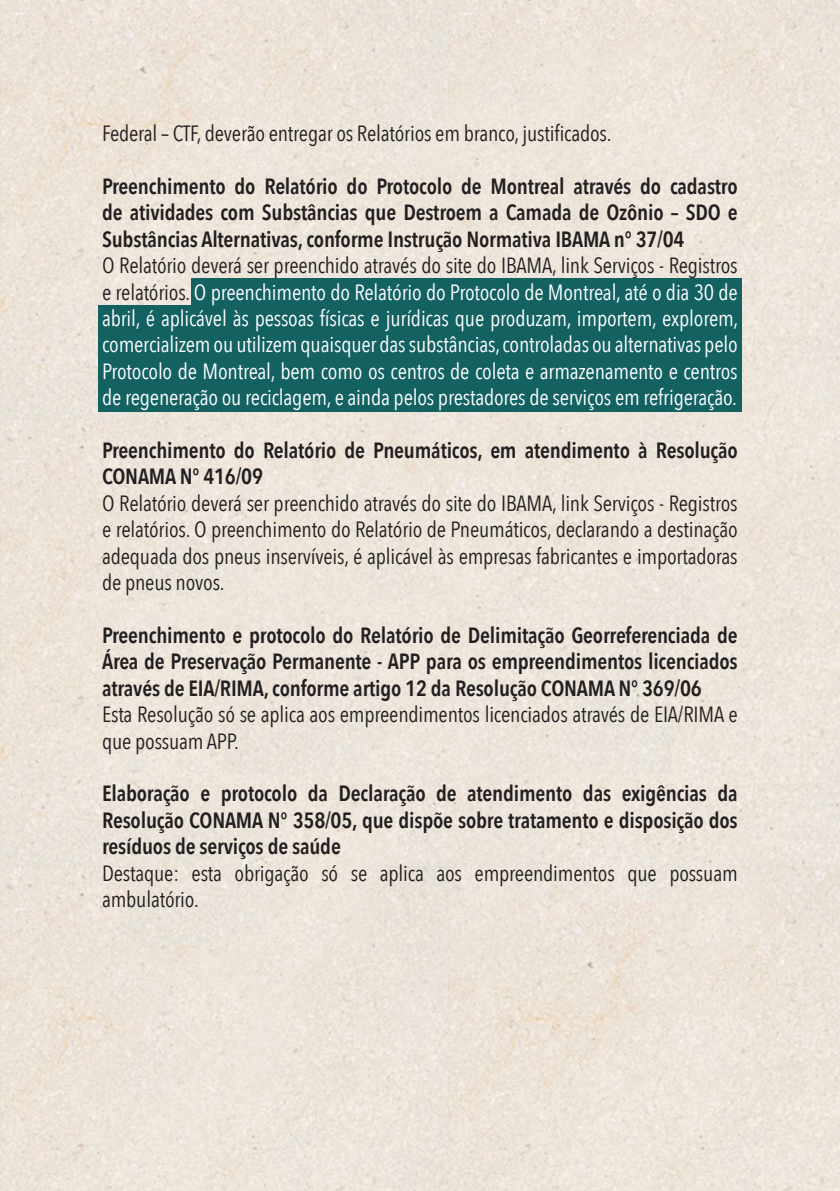
<style>
.page{position:relative;width:840px;height:1191px;background:#fff}
.page>*{position:absolute;margin:0;border:0;box-sizing:border-box;transform-origin:0 0}
.t1{font:600 22px/26.4px "Avenir Next Condensed";letter-spacing:-.01em;color:#231f20;text-align:justify}
.t2{font:22px/26.4px "Avenir Next Condensed";letter-spacing:-.01em;color:#231f20}
.t3{font:22px/26.4px "Avenir Next Condensed";letter-spacing:-.01em;color:#fff;text-align:justify}
.s1{color:#231f20}
</style>
<div class="page">
<img style="left:0;top:0;width:839px;height:1191px">
<img style="left:708px;top:1091px;width:18px;height:14px">
<div style="left:191px;top:278px;width:550px;height:27px;background:#146162"></div>
<div style="left:98px;top:305px;width:643px;height:27px;background:#146162"></div>
<div style="left:98px;top:332px;width:643px;height:80px;background:#146162"></div>
<p class="t2" style="left:102px;top:119px;width:510px">Federal – CTF, deverão entregar os Relatórios em branco, justificados.</p>
<p class="t1" style="left:102px;top:172px;width:636px">Preenchimento do Relatório do Protocolo de Montreal através do cadastro de atividades com Substâncias que Destroem a Camada de Ozônio – SDO e Substâncias Alternativas, conforme Instrução Normativa IBAMA n° 37/04</p>
<p class="t3" style="left:102px;top:251px;width:637px"><span class="s1">O Relatório deverá ser preenchido através do site do IBAMA, link Serviços - Registros e relatórios.</span> O preenchimento do Relatório do Protocolo de Montreal, até o dia 30 de abril, é aplicável às pessoas físicas e jurídicas que produzam, importem, explorem, comercializem ou utilizem quaisquer das substâncias, controladas ou alternativas pelo Protocolo de Montreal, bem como os centros de coleta e armazenamento e centros de regeneração ou reciclagem, e ainda pelos prestadores de serviços em refrigeração.</p>
<p class="t1" style="left:102px;top:436px;width:636px">Preenchimento do Relatório de Pneumáticos, em atendimento à Resolução<br>CONAMA N° 416/09</p>
<p class="t2" style="left:102px;top:489px;width:636px;text-align:justify">O Relatório deverá ser preenchido através do site do IBAMA, link Serviços - Registros e relatórios. O preenchimento do Relatório de Pneumáticos, declarando a destinação adequada dos pneus inservíveis, é aplicável às empresas fabricantes e importadoras de pneus novos.</p>
<p class="t1" style="left:102px;top:621px;width:636px">Preenchimento e protocolo do Relatório de Delimitação Georreferenciada de Área de Preservação Permanente - APP para os empreendimentos licenciados através de EIA/RIMA, conforme artigo 12 da Resolução CONAMA N° 369/06</p>
<p class="t2" style="left:102px;top:700px;width:636px">Esta Resolução só se aplica aos empreendimentos licenciados através de EIA/RIMA e que possuam APP.</p>
<p class="t1" style="left:102px;top:780px;width:637px">Elaboração e protocolo da Declaração de atendimento das exigências da Resolução CONAMA N° 358/05, que dispõe sobre tratamento e disposição dos resíduos de serviços de saúde</p>
<p class="t2" style="left:102px;top:858px;width:636px">Destaque: esta obrigação só se aplica aos empreendimentos que possuam ambulatório.</p>
</div>
